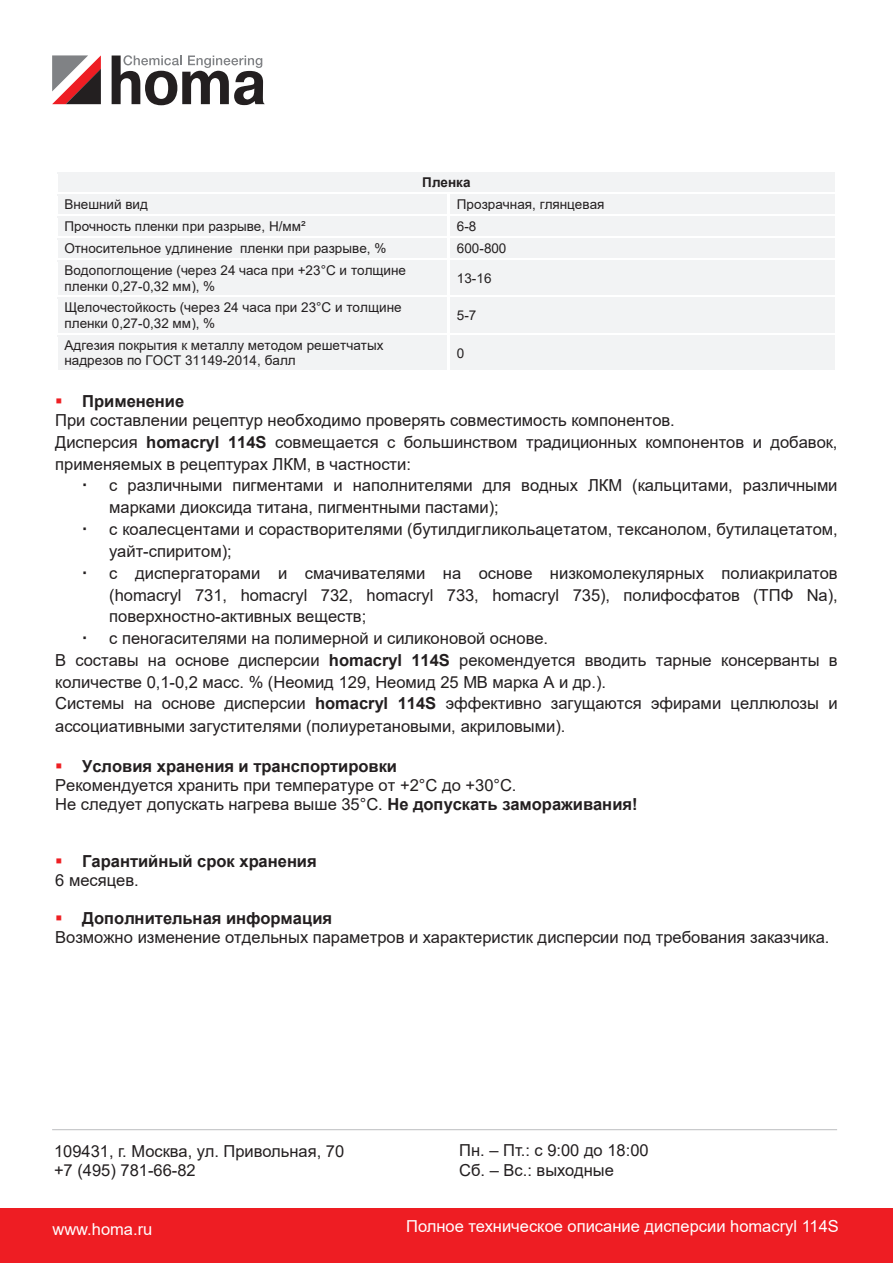
<style>
.page{position:relative;width:893px;height:1263px;background:#fff}
.page>*{position:absolute;margin:0;border:0;box-sizing:border-box;transform-origin:0 0}
.t1{font:16.5px/19px "Arial";color:#231f20}
.t2{font:16.5px "Arial";color:#fff}
.t3{font:700 16.5px/19.2px "Arial";color:#231f20}
.t4{font:13.5px/15.5px "Arial";letter-spacing:.005em;color:#231f20}
.t5{font:700 13.5px "Arial";letter-spacing:.005em;color:#231f20}
.s1{color:#ee1f23}
.s2{font-weight:700}
.s3{font-weight:400}
</style>
<div class="page">
<div style="left:64px;top:174px;width:765px;height:16px;background:#f2f3f4"></div>
<hr style="left:57px;top:172px;width:778px;height:2px;background:#f2f3f4">
<hr style="left:56px;top:190px;width:780px;height:2px;background:#f2f3f4">
<hr style="left:835px;top:174px;width:3px;height:18px;background:#fff">
<div style="left:58px;top:194px;width:389px;height:20px;background:#f2f3f4"></div>
<div style="left:450px;top:194px;width:385px;height:20px;background:#f2f3f4"></div>
<hr style="left:57px;top:194px;width:390px;height:2px;background:#f2f3f4">
<hr style="left:56px;top:212px;width:393px;height:2px;background:#f2f3f4">
<hr style="left:447px;top:196px;width:3px;height:18px;background:#fff">
<div style="left:58px;top:216px;width:389px;height:20px;background:#f2f3f4"></div>
<div style="left:450px;top:216px;width:385px;height:20px;background:#f2f3f4"></div>
<hr style="left:57px;top:216px;width:390px;height:2px;background:#f2f3f4">
<hr style="left:56px;top:234px;width:393px;height:2px;background:#f2f3f4">
<hr style="left:447px;top:218px;width:3px;height:18px;background:#fff">
<div style="left:58px;top:238px;width:389px;height:20px;background:#f2f3f4"></div>
<div style="left:450px;top:238px;width:385px;height:20px;background:#f2f3f4"></div>
<hr style="left:57px;top:238px;width:390px;height:2px;background:#f2f3f4">
<hr style="left:56px;top:256px;width:393px;height:2px;background:#f2f3f4">
<hr style="left:447px;top:240px;width:3px;height:18px;background:#fff">
<div style="left:58px;top:260px;width:389px;height:36px;background:#f2f3f4"></div>
<div style="left:450px;top:260px;width:385px;height:36px;background:#f2f3f4"></div>
<hr style="left:57px;top:260px;width:390px;height:2px;background:#f2f3f4">
<hr style="left:56px;top:293px;width:393px;height:3px;background:#f2f3f4">
<hr style="left:55px;top:262px;width:2px;height:34px;background:#fff">
<hr style="left:447px;top:262px;width:3px;height:34px;background:#fff">
<div style="left:58px;top:298px;width:389px;height:35px;background:#f2f3f4"></div>
<div style="left:450px;top:298px;width:385px;height:35px;background:#f2f3f4"></div>
<hr style="left:57px;top:298px;width:390px;height:2px;background:#f2f3f4">
<hr style="left:56px;top:331px;width:393px;height:2px;background:#f2f3f4">
<hr style="left:55px;top:300px;width:2px;height:33px;background:#fff">
<hr style="left:447px;top:300px;width:3px;height:33px;background:#fff">
<div style="left:58px;top:335px;width:389px;height:36px;background:#f2f3f4"></div>
<div style="left:450px;top:335px;width:385px;height:36px;background:#f2f3f4"></div>
<hr style="left:57px;top:335px;width:390px;height:2px;background:#f2f3f4">
<hr style="left:56px;top:368px;width:393px;height:3px;background:#f2f3f4">
<hr style="left:55px;top:337px;width:2px;height:34px;background:#fff">
<hr style="left:447px;top:337px;width:3px;height:34px;background:#fff">
<svg style="left:112px;top:55px;width:153px;height:50px"></svg>
<svg style="left:52px;top:55px;width:49px;height:49px"></svg>
<div style="left:0;top:1209px;width:893px;height:54px;background:#ee1d23"></div>
<hr style="left:52px;top:1129px;width:785px;height:1px;background:#bcbdc0">
<p class="t5" style="left:422px;top:172px;width:50px">Пленка</p>
<p class="t4" style="left:64px;top:196px;width:85px">Внешний вид</p>
<p class="t4" style="left:457px;top:196px;width:149px">Прозрачная, глянцевая</p>
<p class="t4" style="left:64px;top:218px;width:243px">Прочность пленки при разрыве, Н/мм²</p>
<p class="t4" style="left:457px;top:218px;width:21px">6-8</p>
<p class="t4" style="left:64px;top:240px;width:323px">Относительное удлинение пленки при разрыве, %</p>
<p class="t4" style="left:457px;top:240px;width:51px">600-800</p>
<p class="t4" style="left:64px;top:262px;width:343px">Водопоглощение (через 24 часа при +23°С и толщине пленки 0,27-0,32 мм), %</p>
<p class="t4" style="left:457px;top:270px;width:36px">13-16</p>
<p class="t4" style="left:64px;top:300px;width:339px">Щелочестойкость (через 24 часа при 23°С и толщине пленки 0,27-0,32 мм), %</p>
<p class="t4" style="left:457px;top:308px;width:21px">5-7</p>
<p class="t4" style="left:64px;top:337px;width:321px">Адгезия покрытия к металлу методом решетчатых надрезов по ГОСТ 31149-2014, балл</p>
<p class="t4" style="left:457px;top:345px;width:9px">0</p>
<p class="t1" style="left:55px;top:391px;width:621px"><span class="s1">▪</span> <span class="s2">Применение<br></span>При составлении рецептур необходимо проверять совместимость компонентов.</p>
<p class="t1" style="left:55px;top:431px;width:784px;line-height:21.9px">Дисперсия <span class="s2">homacryl 114S</span> совмещается с большинством традиционных компонентов и добавок, применяемых в рецептурах ЛКМ, в частности:</p>
<p class="t1" style="left:109px;top:476px;width:730px">с различными пигментами и наполнителями для водных ЛКМ (кальцитами, различными</p>
<p class="t1" style="left:109px;top:498px;width:391px">марками диоксида титана, пигментными пастами);</p>
<p class="t1" style="left:109px;top:520px;width:730px">с коалесцентами и сорастворителями (бутилдигликольацетатом, тексанолом, бутилацетатом,</p>
<p class="t1" style="left:109px;top:541px;width:124px">уайт-спиритом);</p>
<p class="t1" style="left:109px;top:563px;width:730px">с диспергаторами и смачивателями на основе низкомолекулярных полиакрилатов</p>
<p class="t1" style="left:109px;top:585px;width:730px">(homacryl 731, homacryl 732, homacryl 733, homacryl 735), полифосфатов (ТПФ Na),</p>
<p class="t1" style="left:109px;top:607px;width:259px">поверхностно-активных веществ;</p>
<p class="t1" style="left:109px;top:629px;width:440px">с пеногасителями на полимерной и силиконовой основе.</p>
<p class="t1" style="left:55px;top:650px;width:784px">В составы на основе дисперсии <span class="s2">homacryl 114S</span> рекомендуется вводить тарные консерванты в</p>
<p class="t1" style="left:55px;top:672px;width:552px">количестве 0,1-0,2 масс. % (Неомид 129, Неомид 25 MB марка А и др.).</p>
<p class="t1" style="left:55px;top:694px;width:784px">Системы на основе дисперсии <span class="s2">homacryl 114S</span> эффективно загущаются эфирами целлюлозы и</p>
<p class="t1" style="left:55px;top:716px;width:512px">ассоциативными загустителями (полиуретановыми, акриловыми).</p>
<p class="t1" style="left:55px;top:757px;width:584px"><span class="s1">▪</span> <span class="s2">Условия хранения и транспортировки<br></span>Рекомендуется хранить при температуре от +2°С до +30°С.<br>Не следует допускать нагрева выше 35°С. <span class="s2">Не допускать замораживания!</span></p>
<p class="t3" style="left:55px;top:852px;width:263px"><span class="s1">▪</span> Гарантийный срок хранения<br><span class="s3">6 месяцев.</span></p>
<p class="t1" style="left:55px;top:908px;width:776px"><span class="s1">▪</span> <span class="s2">Дополнительная информация<br></span>Возможно изменение отдельных параметров и характеристик дисперсии под требования заказчика.</p>
<p class="t1" style="left:54px;top:1141px;width:292px;line-height:19.8px">109431, г. Москва, ул. Привольная, 70 +7 (495) 781-66-82</p>
<p class="t1" style="left:459px;top:1140px;width:191px;line-height:19.8px">Пн. – Пт.: с 9:00 до 18:00<br>Сб. – Вс.: выходные</p>
<p class="t2" style="left:52px;top:1217px;width:101px">www.homa.ru</p>
<p class="t2" style="left:406px;top:1215px;width:434px">Полное техническое описание дисперсии homacryl 114S</p>
</div>
